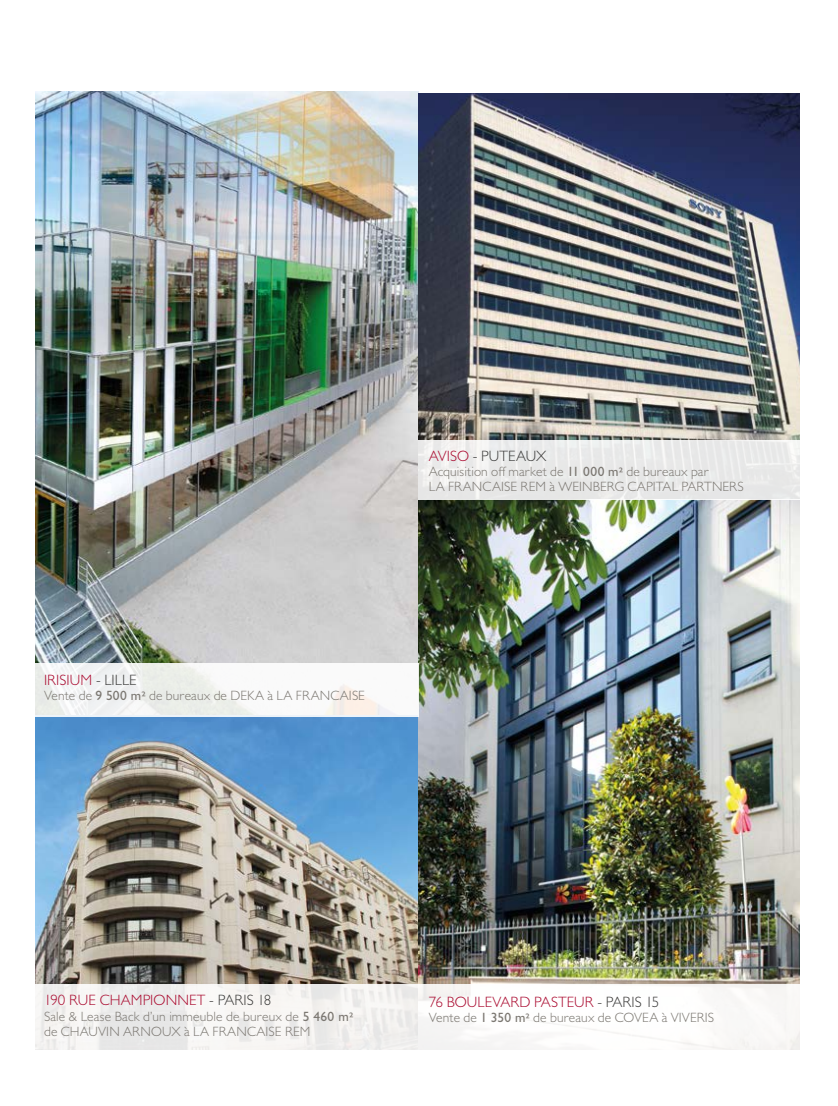
<style>
.page{position:relative;width:838px;height:1106px;background:#fff}
.page>*{position:absolute;margin:0;border:0;box-sizing:border-box;transform-origin:0 0}
.t1{font:300 15px "Gill Sans MT Pro";letter-spacing:.005em;color:#aa0a2f}
.t2{font:300 15px "Gill Sans MT Pro";letter-spacing:.005em;color:#3c3c3b}
.t3{font:300 13.5px/15px "Gill Sans MT Pro";letter-spacing:.01em;color:#7b7771}
.s1{color:#aa0a2f}
.s2{font-weight:500}
.s3{color:#3c3c3b}
</style>
<div class="page">
<img style="left:35px;top:91px;width:384px;height:572px">
<img style="left:35px;top:716px;width:384px;height:268px">
<img style="left:419px;top:499px;width:380px;height:485px">
<div style="left:34px;top:663px;width:385px;height:53px;background:linear-gradient(to bottom,#f6f7f7,#f3f2f0)"></div>
<div style="left:29px;top:984px;width:784px;height:67px;background:linear-gradient(to right,#eeedec,#fefefd)"></div>
<img style="left:419px;top:93px;width:380px;height:347px">
<svg style="left:418px;top:440px;width:382px;height:59px;fill:#e8e9e8"></svg>
<p class="t2" style="left:429px;top:446px;width:119px"><span class="s1">AVISO</span> - PUTEAUX</p>
<p class="t3" style="left:429px;top:463px;width:316px">Acquisition off market de <span class="s2">11 000 m²</span> de bureaux par<br>LA FRANCAISE REM à WEINBERG CAPITAL PARTNERS</p>
<p class="t1" style="left:44px;top:671px;width:94px">IRISIUM <span class="s3">- LILLE</span></p>
<p class="t3" style="left:44px;top:688px;width:322px">Vente de <span class="s2">9 500 m²</span> de bureaux de DEKA à LA FRANCAISE</p>
<p class="t1" style="left:44px;top:991px;width:229px">190 RUE CHAMPIONNET <span class="s3">- PARIS 18</span></p>
<p class="t3" style="left:44px;top:1008px;width:311px">Sale &amp; Lease Back d’un immeuble de bureux de <span class="s2">5 460 m² </span>de CHAUVIN ARNOUX à LA FRANCAISE REM</p>
<p class="t1" style="left:429px;top:993px;width:232px">76 BOULEVARD PASTEUR <span class="s3">- PARIS 15</span></p>
<p class="t3" style="left:429px;top:1009px;width:287px">Vente de <span class="s2">1 350 m²</span> de bureaux de COVEA à VIVERIS</p>
</div>
